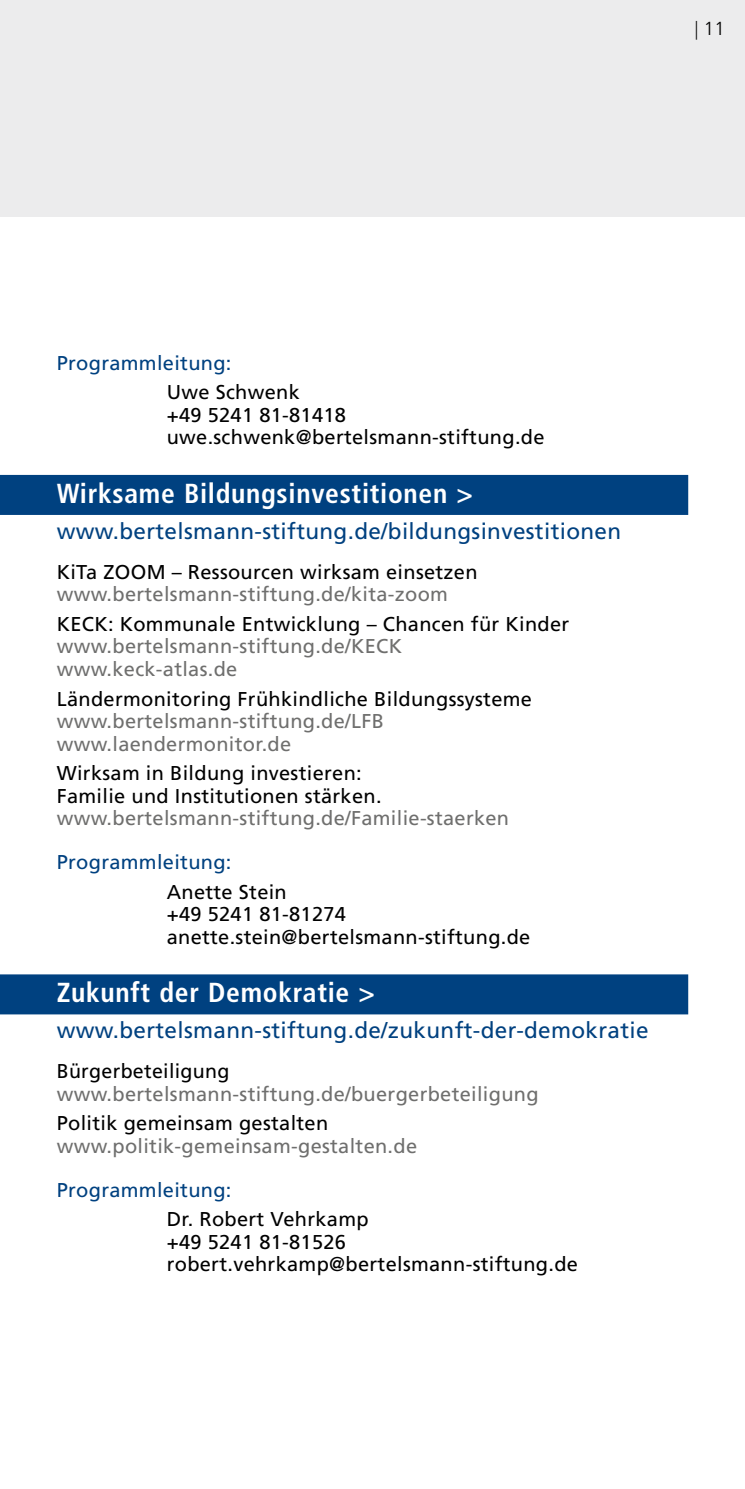
<style>
.page{position:relative;width:745px;height:1489px;background:#fff}
.page>*{position:absolute;margin:0;border:0;box-sizing:border-box;transform-origin:0 0}
.t1{font:700 condensed 27.5px "Frutiger LT Com";letter-spacing:.025em;color:#fff}
.t2{font:22.5px "Frutiger LT Com";letter-spacing:.015em;color:#004180}
.t3{font:20px/22.5px "Frutiger LT Com";letter-spacing:.015em;color:#000}
.t4{font:20px/22.5px "Frutiger LT Com";letter-spacing:.015em;color:#6f6f6e}
.t5{font:20px "Frutiger LT Com";letter-spacing:.015em;color:#004180}
.t6{font:300 18.75px "Frutiger LT Com";color:#000}
.s1{font-stretch:condensed}
</style>
<div class="page">
<div style="left:0;top:0;width:744px;height:216px;background:#ececed"></div>
<div style="left:0;top:475px;width:687px;height:40px;background:#004180"></div>
<div style="left:0;top:974px;width:687px;height:40px;background:#004180"></div>
<p class="t6" style="left:694px;top:18px;width:32px"><span class="s1">|</span> 11</p>
<p class="t5" style="left:57px;top:351px;width:176px">Programmleitung:</p>
<p class="t3" style="left:167px;top:381px;width:379px">Uwe Schwenk<br>+49 5241 81-81418 uwe.schwenk@bertelsmann-stiftung.de</p>
<h1 class="t1" style="left:57px;top:476px;width:417px">Wirksame Bildungsinvestitionen &gt;</h1>
<p class="t2" style="left:57px;top:517px;width:565px">www.bertelsmann-stiftung.de/bildungsinvestitionen</p>
<p class="t3" style="left:57px;top:560px;width:422px">KiTa ZOOM – Ressourcen wirksam einsetzen</p>
<p class="t4" style="left:57px;top:583px;width:392px">www.bertelsmann-stiftung.de/kita-zoom</p>
<p class="t3" style="left:57px;top:613px;width:513px">KECK: Kommunale Entwicklung – Chancen für Kinder</p>
<p class="t4" style="left:57px;top:635px;width:346px">www.bertelsmann-stiftung.de/KECK www.keck-atlas.de</p>
<p class="t3" style="left:57px;top:687px;width:476px">Ländermonitoring Frühkindliche Bildungssysteme</p>
<p class="t4" style="left:57px;top:710px;width:328px">www.bertelsmann-stiftung.de/LFB www.laendermonitor.de</p>
<p class="t3" style="left:57px;top:762px;width:326px">Wirksam in Bildung investieren:<br>Familie und Institutionen stärken.</p>
<p class="t4" style="left:57px;top:807px;width:453px">www.bertelsmann-stiftung.de/Familie-staerken</p>
<p class="t5" style="left:57px;top:850px;width:176px">Programmleitung:</p>
<p class="t3" style="left:167px;top:880px;width:365px">Anette Stein<br>+49 5241 81-81274 anette.stein@bertelsmann-stiftung.de</p>
<h1 class="t1" style="left:57px;top:976px;width:319px">Zukunft der Demokratie &gt;</h1>
<p class="t2" style="left:57px;top:1016px;width:593px">www.bertelsmann-stiftung.de/zukunft-der-demokratie</p>
<p class="t3" style="left:57px;top:1060px;width:174px">Bürgerbeteiligung</p>
<p class="t4" style="left:57px;top:1082px;width:483px">www.bertelsmann-stiftung.de/buergerbeteiligung</p>
<p class="t3" style="left:57px;top:1112px;width:273px">Politik gemeinsam gestalten</p>
<p class="t4" style="left:57px;top:1134px;width:361px">www.politik-gemeinsam-gestalten.de</p>
<p class="t5" style="left:57px;top:1177px;width:176px">Programmleitung:</p>
<p class="t3" style="left:167px;top:1208px;width:412px">Dr. Robert Vehrkamp<br>+49 5241 81-81526 robert.vehrkamp@bertelsmann-stiftung.de</p>
</div>
